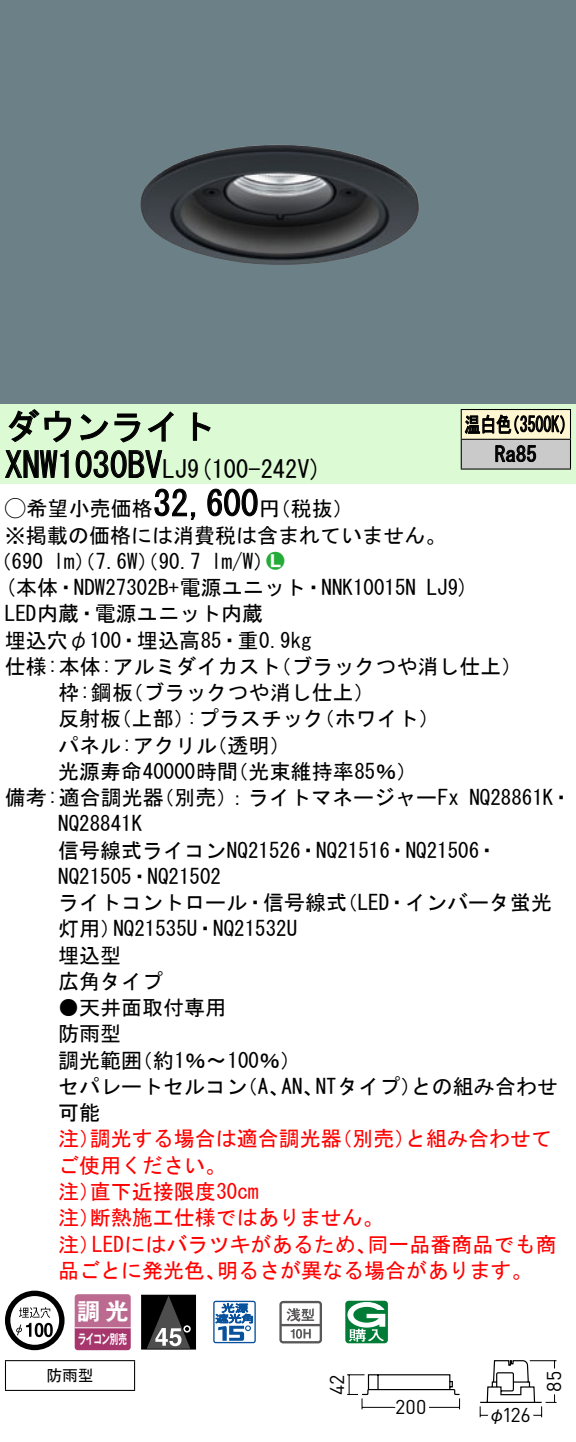
<style>
.page{position:relative;width:576px;height:1442px;background:#fff}
.page>*{position:absolute;margin:0;border:0;box-sizing:border-box;transform-origin:0 0}
.t1{font:35px "MS Gothic";color:#000}
.t2{font:24.5px "MS Gothic";color:#000}
.t3{font:23.1px "Gothic MB101 Pro De Bold 90 pv RKSJ H";color:#fff}
.t4{font:21px/26.2px "MS Gothic";color:#000}
.t5{font:21px/26.2px "MS Gothic";color:#f00}
.t6{font:21px/29.8px "MS Gothic";color:#000;scale:.75 1}
.t7{font:21px "Ford Classification 1";color:#23ac38}
.t8{font:19.95px "DINOT";letter-spacing:.005em;color:#000}
.t9{font:17.5px "Gothic BBB Pro Medium 90 pv RKSJ H";color:#000}
.t10{font:15.75px "MS Gothic";color:#000}
.t11{font:13.3px "Gothic MB101 Pro De Bold 90 pv RKSJ H";letter-spacing:-.05em;color:#fff;scale:.65 1}
.s1{font-size:24.5px}
.s2{font-family:"Ford Classification 1"}
.s3{color:#fff}
</style>
<div class="page">
<div style="left:0;top:0;width:575px;height:404px;background:#6c8087"></div>
<img style="left:140px;top:145px;width:279px;height:120px">
<div style="left:0;top:404px;width:575px;height:79px;background:#dcfad4"></div>
<svg style="left:8px;top:409px;width:64px;height:34px"></svg>
<svg style="left:80px;top:413px;width:60px;height:30px"></svg>
<svg style="left:147px;top:411px;width:26px;height:31px"></svg>
<svg style="left:192px;top:412px;width:19px;height:29px"></svg>
<svg style="left:5px;top:450px;width:64px;height:28px"></svg>
<svg style="left:75px;top:450px;width:88px;height:28px"></svg>
<svg style="left:154px;top:488px;width:42px;height:32px"></svg>
<svg style="left:207px;top:488px;width:51px;height:29px"></svg>
<svg style="left:5px;top:1290px;width:59px;height:60px"></svg>
<svg style="left:44px;top:1322px;width:9px;height:15px"></svg>
<svg style="left:74px;top:1294px;width:56px;height:56px;background:#b55984"></svg>
<hr style="left:75px;top:1327px;width:55px;height:1px;background:#fff">
<div style="left:141px;top:1294px;width:55px;height:55px;border:1px solid #000"></div>
<div style="left:141px;top:1295px;width:54px;height:54px;background:#000"></div>
<svg style="left:147px;top:1296px;width:43px;height:52px"></svg>
<svg style="left:213px;top:1300px;width:43px;height:43px"></svg>
<svg style="left:279px;top:1301px;width:43px;height:42px"></svg>
<svg style="left:345px;top:1300px;width:43px;height:43px"></svg>
<hr style="left:5px;top:1360px;width:130px;height:1px;background:#000">
<svg style="left:5px;top:1361px;width:1px;height:28px"></svg>
<svg style="left:134px;top:1361px;width:1px;height:28px"></svg>
<hr style="left:5px;top:1389px;width:130px;height:2px;background:#000">
<div style="left:461px;top:409px;width:109px;height:30px;background:#fff6d2"></div>
<div style="left:461px;top:439px;width:109px;height:30px;background:#cacaca"></div>
<hr style="left:460px;top:409px;width:110px;height:1px;background:#000">
<hr style="left:569px;top:410px;width:2px;height:29px;background:#000">
<hr style="left:460px;top:439px;width:110px;height:1px;background:#000">
<hr style="left:569px;top:440px;width:2px;height:28px;background:#000">
<hr style="left:460px;top:468px;width:110px;height:2px;background:#000">
<svg style="left:460px;top:410px;width:104px;height:58px"></svg>
<svg style="left:347px;top:1360px;width:210px;height:58px"></svg>
<h1 class="t1" style="left:5px;top:409px;width:212px">ダウンライト</h1>
<p class="t2" style="left:187px;top:456px;width:136px">(9 100-242 (V</p>
<h1 class="t1" style="left:5px;top:447px;width:184px">XNW1030BV<span class="s1">LJ</span></h1>
<h1 class="t1" style="left:153px;top:486px;width:106px">32,600</h1>
<p class="t4" style="left:5px;top:495px;width:442px"><span class="s2">A</span>希望小売価格<br>※掲載の価格には消費税は含まれていません。</p>
<p class="t7" style="left:266px;top:550px;width:19px">2<span class="s3">7</span></p>
<p class="t4" style="left:259px;top:495px;width:96px">（円税抜(</p>
<p class="t4" style="left:211px;top:548px;width:64px">l m (W/</p>
<p class="t4" style="left:-9px;top:548px;width:54px">（690</p>
<p class="t4" style="left:54px;top:548px;width:149px">lm）（7.6 ）（W 90.7</p>
<p class="t6" style="left:494px;top:409px;width:57px;text-indent:-30px">温白色<br>Ra85</p>
<p class="t6" style="left:504px;top:409px;width:96px">（3500 (K</p>
<p class="t4" style="left:5px;top:574px;width:412px">(本体・NDW27302 +B 電源ユニット・NNK10015N</p>
<p class="t4" style="left:5px;top:600px;width:259px">LED内蔵・電源ユニット内蔵</p>
<p class="t4" style="left:5px;top:627px;width:308px">埋込穴φ100・埋込高85・重0.9kg</p>
<p class="t4" style="left:270px;top:653px;width:254px">（ブラックつや消し仕上(</p>
<p class="t4" style="left:426px;top:574px;width:44px">LJ (9</p>
<p class="t4" style="left:122px;top:653px;width:254px;text-indent:-117px">仕様:本体:アルミダイカスト<br>（ブラックつや消し仕上(</p>
<p class="t4" style="left:58px;top:679px;width:76px">枠:鋼板</p>
<p class="t4" style="left:58px;top:705px;width:65px">反射板</p>
<p class="t4" style="left:111px;top:705px;width:85px">（上部）</p>
<p class="t4" style="left:187px;top:705px;width:139px">:プラスチック</p>
<p class="t4" style="left:313px;top:705px;width:127px">（ホワイト(</p>
<p class="t4" style="left:58px;top:732px;width:160px">パネル:アクリル</p>
<p class="t4" style="left:206px;top:732px;width:86px">（透明(</p>
<p class="t4" style="left:58px;top:758px;width:181px">光源寿命40000時間</p>
<p class="t4" style="left:227px;top:758px;width:191px">（光束維持率85％(</p>
<p class="t4" style="left:153px;top:784px;width:307px">（別売：）ライトマネージャーFx</p>
<p class="t4" style="left:5px;top:784px;width:160px">備考:適合調光器</p>
<p class="t4" style="left:58px;top:810px;width:85px">NQ28841K</p>
<p class="t4" style="left:58px;top:837px;width:441px">信号線式ライコンNQ21526・NQ21516・NQ21506・</p>
<p class="t4" style="left:58px;top:863px;width:164px">NQ21505・NQ21502</p>
<p class="t4" style="left:336px;top:889px;width:217px">（LED・インバータ蛍光</p>
<p class="t4" style="left:469px;top:784px;width:104px">NQ28861 ・K</p>
<p class="t4" style="left:58px;top:889px;width:290px;text-align:center">ライトコントロール・信号線式<br>NQ21535 ・U NQ21532U</p>
<p class="t4" style="left:58px;top:915px;width:106px">灯用）<br>埋込型<br>広角タイプ</p>
<p class="t4" style="left:58px;top:994px;width:169px">●天井面取付専用防雨型</p>
<p class="t4" style="left:132px;top:1047px;width:171px">（約1％〜100％(</p>
<p class="t4" style="left:58px;top:1047px;width:85px">調光範囲</p>
<p class="t4" style="left:315px;top:1073px;width:107px">NTタイプ）</p>
<p class="t4" style="left:411px;top:1073px;width:148px">との組み合わせ</p>
<p class="t4" style="left:58px;top:1073px;width:190px">セパレートセルコン可能</p>
<p class="t4" style="left:237px;top:1073px;width:54px">（、A</p>
<p class="t4" style="left:281px;top:1073px;width:43px">AN、</p>
<p class="t5" style="left:90px;top:1125px;width:253px">調光する場合は適合調光器</p>
<p class="t5" style="left:331px;top:1125px;width:85px">（別売）</p>
<p class="t5" style="left:405px;top:1125px;width:148px">と組み合わせて</p>
<p class="t5" style="left:58px;top:1125px;width:43px">注）</p>
<p class="t5" style="left:58px;top:1152px;width:169px">ご使用ください。</p>
<p class="t5" style="left:90px;top:1178px;width:170px">直下近接限度30cm</p>
<p class="t5" style="left:90px;top:1178px;width:295px;text-indent:-32px">注）<br>断熱施工仕様ではありません。</p>
<p class="t5" style="left:58px;top:1204px;width:43px">注）</p>
<p class="t5" style="left:92px;top:1230px;width:286px">LEDにはバラツキがあるため、</p>
<p class="t5" style="left:367px;top:1230px;width:190px">同一品番商品でも商</p>
<p class="t5" style="left:58px;top:1230px;width:43px">注）</p>
<p class="t5" style="left:58px;top:1257px;width:169px">品ごとに発光色、</p>
<p class="t5" style="left:217px;top:1257px;width:317px">明るさが異なる場合があります。</p>
<p class="t3" style="left:77px;top:1291px;width:53px">調光</p>
<p class="t11" style="left:78px;top:1327px;width:77px">ライコン別売</p>
<p class="t10" style="left:46px;top:1367px;width:49px">防雨型</p>
<p class="t8" style="left:323px;top:1395px;width:22px;rotate:-90deg">42</p>
<p class="t8" style="left:395px;top:1393px;width:33px">200</p>
<p class="t8" style="left:502px;top:1401px;width:30px">126</p>
<p class="t9" style="left:488px;top:1400px;width:19px">φ</p>
<p class="t8" style="left:540px;top:1392px;width:22px;rotate:-90deg">85</p>
</div>
